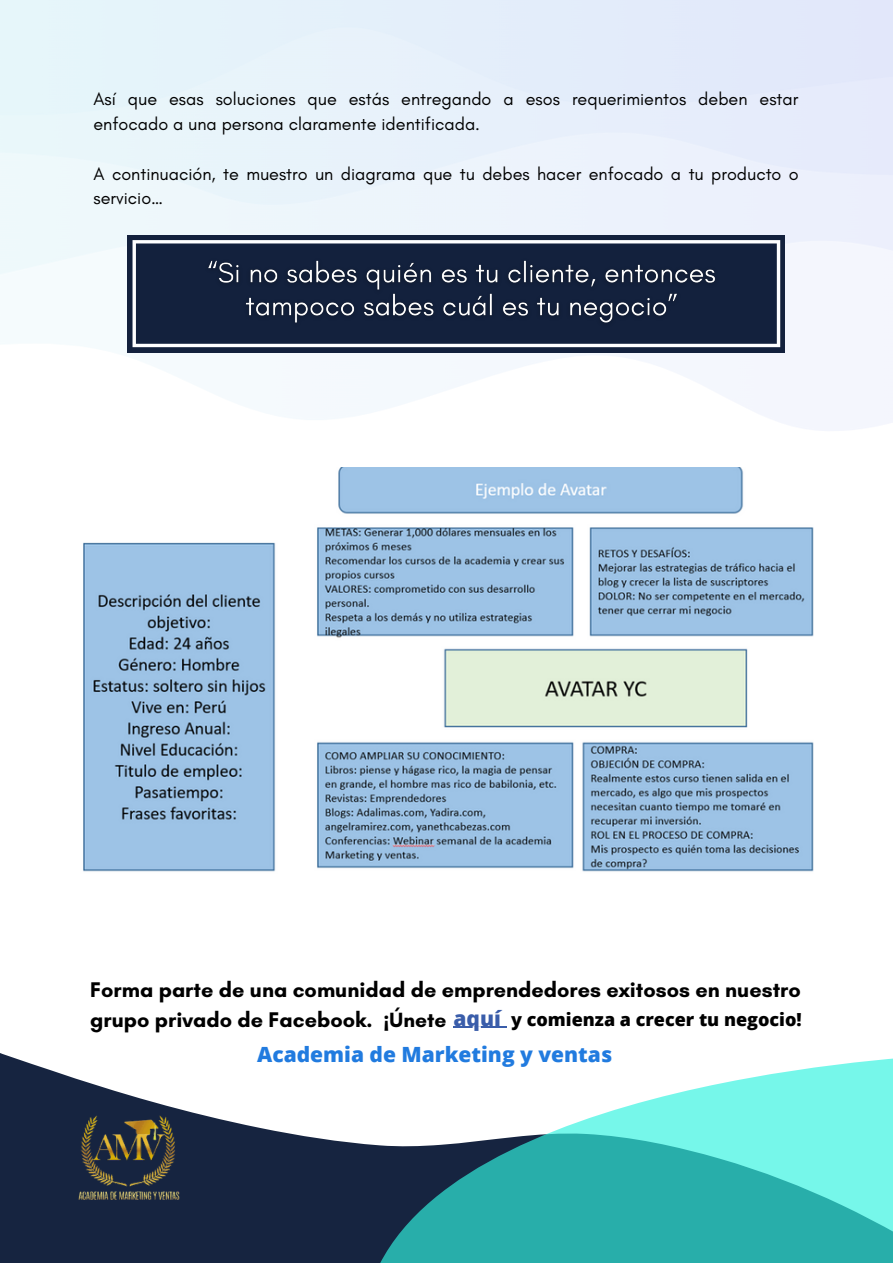
<style>
.page{position:relative;width:893px;height:1264px;background:#fff}
.page>*{position:absolute;margin:0;border:0;box-sizing:border-box;transform-origin:0 0}
.t1{font:700 21.6px/29.2px "Glacial Indifference";color:#000}
.t2{font:800 21px "Open Sans";color:#217bdf}
.t3{font:18px/24.8px "Glacial Indifference";color:#000}
.t4{font:800 18px "Open Sans";color:#000}
.s1{font-family:"Noto Sans";font-weight:700;font-size:21px}
.s2{font-family:"Glacial Indifference";font-weight:700;font-size:21px}
.s3{font-size:21px;color:#3a5daa}
</style>
<div class="page">
<img style="left:0;top:0;width:892px;height:431px">
<svg style="left:0;top:1053px;width:379px;height:209px;fill:#162440"></svg>
<svg style="left:379px;top:1058px;width:513px;height:204px"></svg>
<img style="left:75px;top:1106px;width:105px;height:96px">
<div style="left:127px;top:235px;width:658px;height:117px;background:#13213d"></div>
<svg style="left:132px;top:240px;width:648px;height:107px"></svg>
<img style="left:83px;top:467px;width:730px;height:405px">
<img style="left:199px;top:249px;width:525px;height:83px">
<hr style="left:453px;top:1026px;width:48px;height:1px;background:#3a5daa">
<p class="t3" style="left:93px;top:87px;width:706px">Así que esas soluciones que estás entregando a esos requerimientos deben estar enfocado a una persona claramente identificada.</p>
<p class="t3" style="left:93px;top:161px;width:706px">A continuación, te muestro un diagrama que tu debes hacer enfocado a tu producto o servicio…</p>
<p class="t1" style="left:90px;top:975px;width:712px">Forma parte de una comunidad de emprendedores exitosos en nuestro grupo privado de Facebook.</p>
<p class="t2" style="left:257px;top:1039px;width:356px">Academia de Marketing y ventas</p>
<p class="t4" style="left:383px;top:1007px;width:419px"><span class="s1">¡</span><span class="s2">Únete</span> <span class="s3">aquí</span> y comienza a crecer tu negocio!</p>
</div>
